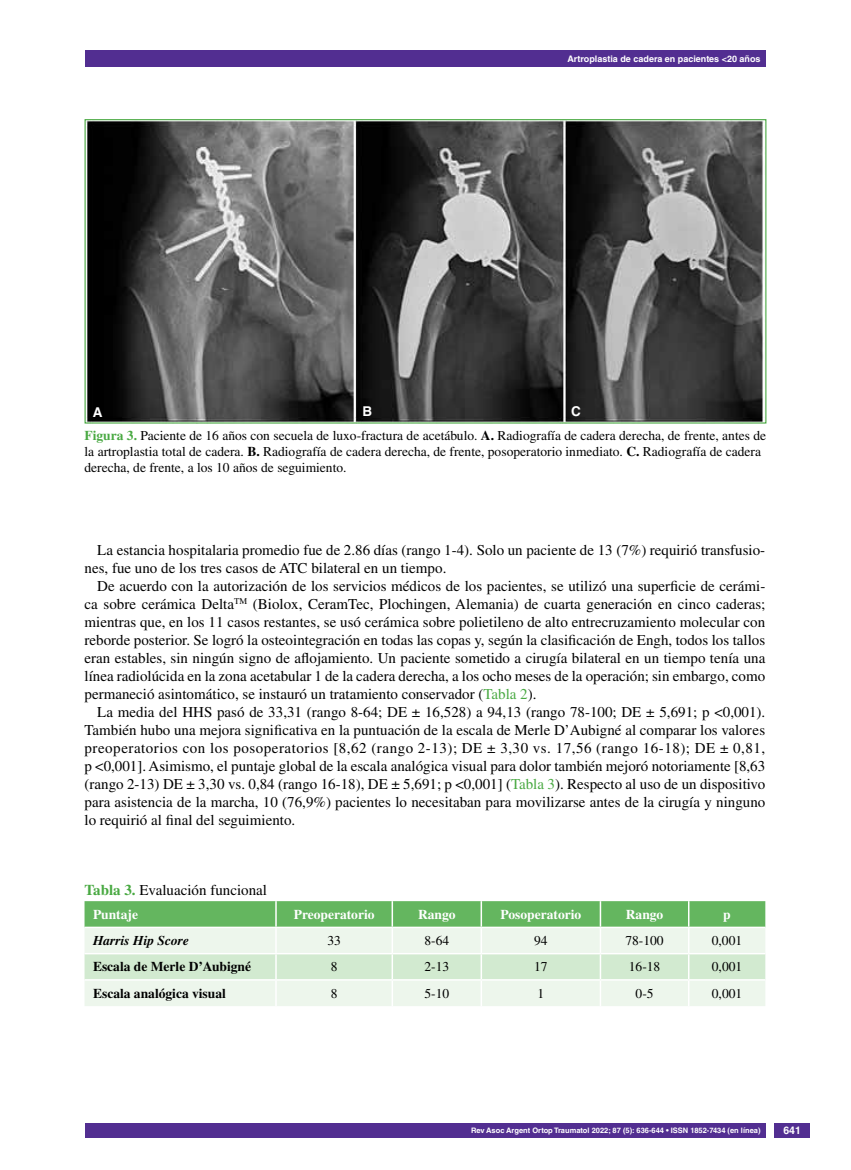
<style>
.page{position:relative;width:851px;height:1170px;background:#fff}
.page>*{position:absolute;margin:0;border:0;box-sizing:border-box;transform-origin:0 0}
.t1{font:15px/18px "Times LT Std";color:#000;text-align:justify}
.t2{font:13.5px/16.2px "Times LT Std";color:#000}
.t3{font:700 13.5px "Times LT Std";color:#fff}
.t4{font:700 13.5px "Times LT Std";color:#000}
.t5{font:italic 700 13.5px "Times LT Std";color:#000}
.t6{font:700 13.5px "Helvetica LT Std";color:#fff}
.t7{font:700 10.5px "Helvetica LT Std";color:#fff}
.t8{font:700 9px "Helvetica LT Std";color:#fff}
.t9{font:700 7.5px "Helvetica LT Std";color:#fff}
.s1{font-weight:700;color:#49a942}
.s2{font-weight:700}
.s3{color:#49a942}
</style>
<div class="page">
<div style="left:85px;top:50px;width:680px;height:17px;background:#522e91"></div>
<div style="left:85px;top:1123px;width:680px;height:14px;background:#522e91"></div>
<div style="left:774px;top:1123px;width:35px;height:14px;background:#522e91"></div>
<img style="left:86px;top:121px;width:678px;height:300px">
<svg style="left:84px;top:901px;width:681px;height:105px;background:#c6e4c4"></svg>
<p class="t8" style="left:567px;top:53px;width:195px">Artroplastia de cadera en pacientes &lt;20 años</p>
<p class="t6" style="left:93px;top:404px;width:11px">A</p>
<p class="t6" style="left:362px;top:403px;width:11px">B</p>
<p class="t6" style="left:571px;top:403px;width:11px">C</p>
<p class="t2" style="left:84px;top:427px;width:683px"><span class="s1">Figura 3.</span> Paciente de 16 años con secuela de luxo-fractura de acetábulo. <span class="s2">A.</span> Radiografía de cadera derecha, de frente, antes de la artroplastia total de cadera. <span class="s2">B.</span> Radiografía de cadera derecha, de frente, posoperatorio inmediato. <span class="s2">C.</span> Radiografía de cadera derecha, de frente, a los 10 años de seguimiento.</p>
<p class="t1" style="left:84px;top:540px;width:682px;text-indent:13px">La estancia hospitalaria promedio fue de 2.86 días (rango 1-4). Solo un paciente de 13 (7%) requirió transfusio&shy;nes, fue uno de los tres casos de ATC bilateral en un tiempo.</p>
<p class="t1" style="left:84px;top:576px;width:682px;text-indent:13px">De acuerdo con la autorización de los servicios médicos de los pacientes, se utilizó una superficie de cerámi&shy;ca sobre cerámica Delta<sup>TM</sup> (Biolox, CeramTec, Plochingen, Alemania) de cuarta generación en cinco caderas; mientras que, en los 11 casos restantes, se usó cerámica sobre polietileno de alto entrecruzamiento molecular con reborde posterior. Se logró la osteointegración en todas las copas y, según la clasificación de Engh, todos los tallos eran estables, sin ningún signo de aflojamiento. Un paciente sometido a cirugía bilateral en un tiempo tenía una línea radiolúcida en la zona acetabular 1 de la cadera derecha, a los ocho meses de la operación; sin embargo, como permaneció asintomático, se instauró un tratamiento conservador (<span class="s3">Tabla 2</span>).</p>
<p class="t1" style="left:84px;top:702px;width:682px;text-indent:13px">La media del HHS pasó de 33,31 (rango 8-64; DE ± 16,528) a 94,13 (rango 78-100; DE ± 5,691; p &lt;0,001).<br>También hubo una mejora significativa en la puntuación de la escala de Merle D’Aubigné al comparar los valores preoperatorios con los posoperatorios [8,62 (rango 2-13); DE ± 3,30 vs. 17,56 (rango 16-18); DE ± 0,81, p &lt;0,001]. Asimismo, el puntaje global de la escala analógica visual para dolor también mejoró notoriamente [8,63 (rango 2-13) DE ± 3,30 vs. 0,84 (rango 16-18), DE ± 5,691; p &lt;0,001] (<span class="s3">Tabla 3</span>). Respecto al uso de un dispositivo para asistencia de la marcha, 10 (76,9%) pacientes lo necesitaban para movilizarse antes de la cirugía y ninguno lo requirió al final del seguimiento.</p>
<p class="t1" style="left:84px;top:881px;width:184px"><span class="s1">Tabla 3.</span> Evaluación funcional</p>
<p class="t3" style="left:93px;top:906px;width:46px">Puntaje</p>
<p class="t3" style="left:294px;top:906px;width:82px">Preoperatorio</p>
<p class="t3" style="left:418px;top:906px;width:39px">Rango</p>
<p class="t3" style="left:500px;top:906px;width:82px">Posoperatorio</p>
<p class="t3" style="left:625px;top:906px;width:39px">Rango</p>
<p class="t3" style="left:723px;top:906px;width:9px">p</p>
<p class="t5" style="left:93px;top:932px;width:98px">Harris Hip Score</p>
<p class="t2" style="left:327px;top:932px;width:15px">33</p>
<p class="t2" style="left:424px;top:932px;width:26px">8-64</p>
<p class="t2" style="left:534px;top:932px;width:15px">94</p>
<p class="t2" style="left:625px;top:932px;width:40px">78-100</p>
<p class="t2" style="left:711px;top:932px;width:32px">0,001</p>
<p class="t4" style="left:93px;top:958px;width:159px">Escala de Merle D’Aubigné</p>
<p class="t2" style="left:331px;top:958px;width:8px">8</p>
<p class="t2" style="left:424px;top:958px;width:26px">2-13</p>
<p class="t2" style="left:534px;top:958px;width:15px">17</p>
<p class="t2" style="left:628px;top:958px;width:33px">16-18</p>
<p class="t2" style="left:711px;top:958px;width:32px">0,001</p>
<p class="t4" style="left:93px;top:984px;width:134px">Escala analógica visual</p>
<p class="t2" style="left:331px;top:984px;width:8px">8</p>
<p class="t2" style="left:424px;top:984px;width:26px">5-10</p>
<p class="t2" style="left:537px;top:984px;width:8px">1</p>
<p class="t2" style="left:635px;top:984px;width:19px">0-5</p>
<p class="t2" style="left:711px;top:984px;width:32px">0,001</p>
<p class="t9" style="left:471px;top:1125px;width:291px">Rev Asoc Argent Ortop Traumatol 2022; 87 (5): 636-644 • ISSN 1852-7434 (en línea)</p>
<p class="t7" style="left:783px;top:1124px;width:19px">641</p>
</div>
